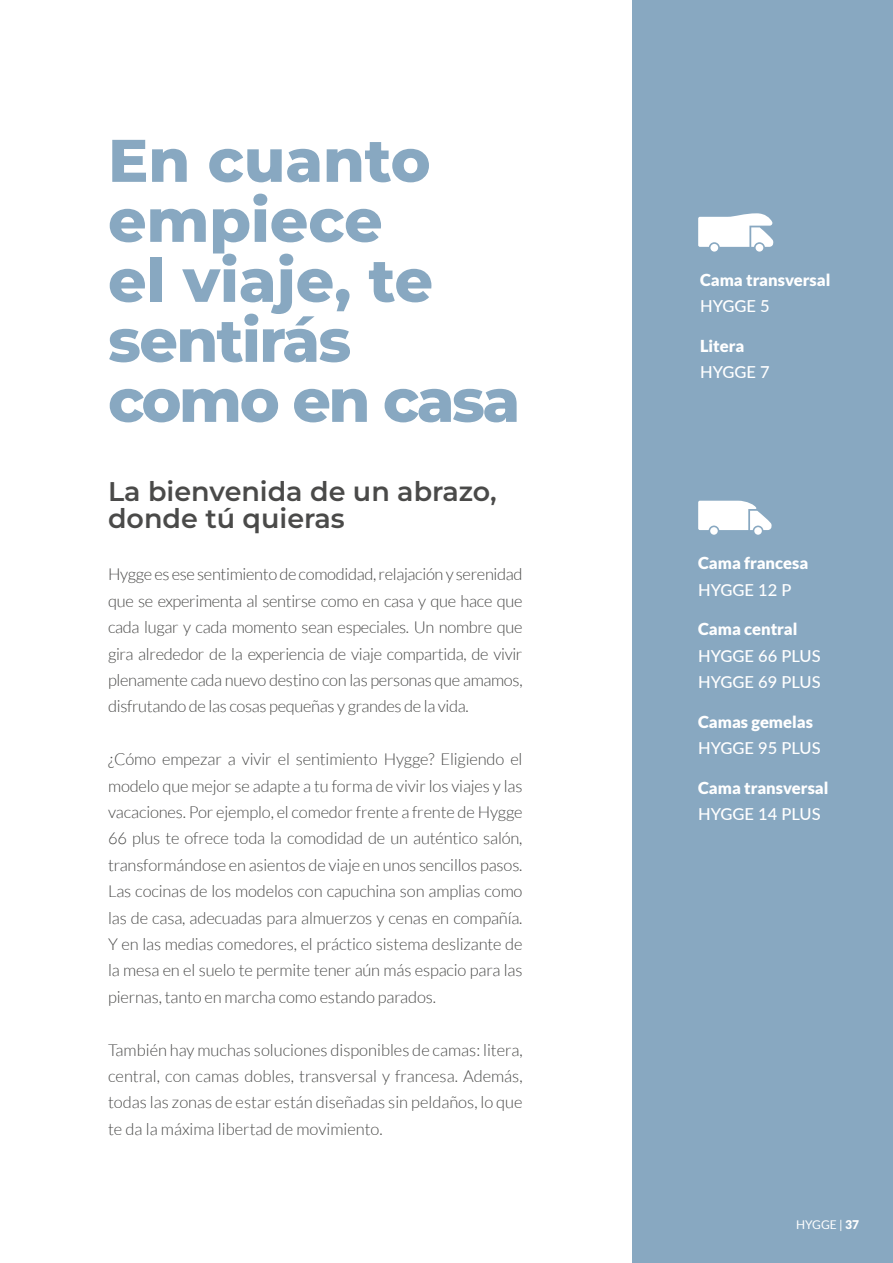
<style>
.page{position:relative;width:893px;height:1263px;background:#fff}
.page>*{position:absolute;margin:0;border:0;box-sizing:border-box;transform-origin:0 0}
.t1{font:800 60px/60px "Montserrat";letter-spacing:-.01em;color:#88a8c1}
.t2{font:600 27px/26.4px "Montserrat";color:#4a4a49}
.t3{font:300 16.5px/26.4px "Lato";letter-spacing:-.01em;color:#4a4a49;text-align:justify}
.t4{font:900 16.5px "Lato";color:#fff}
.t5{font:500 16.5px/26.4px "Lato";color:#fff}
.t6{font:12px "Lato";color:#fff}
.s1{font-weight:900}
</style>
<div class="page">
<div style="left:632px;top:0;width:261px;height:1263px;background:#88a8c1"></div>
<svg style="left:698px;top:501px;width:74px;height:29px"></svg>
<div style="left:710px;top:527px;width:8px;height:8px;background:#fff;border-radius:50%"></div>
<div style="left:754px;top:527px;width:8px;height:8px;background:#fff;border-radius:50%"></div>
<div style="left:710px;top:244px;width:8px;height:8px;background:#fff;border-radius:50%"></div>
<div style="left:756px;top:244px;width:7px;height:8px;background:#fff;border-radius:50%"></div>
<svg style="left:698px;top:213px;width:76px;height:34px"></svg>
<h1 class="t1" style="left:108px;top:129px;width:414px">En cuanto empiece<br>el viaje, te sentirás como en casa</h1>
<h2 class="t2" style="left:108px;top:478px;width:390px">La bienvenida de un abrazo, donde tú quieras</h2>
<p class="t3" style="left:108px;top:561px;width:416px">Hygge es ese sentimiento de comodidad, relajación y serenidad que se experimenta al sentirse como en casa y que hace que cada lugar y cada momento sean especiales. Un nombre que gira alrededor de la experiencia de viaje compartida, de vivir plenamente cada nuevo destino con las personas que amamos, disfrutando de las cosas pequeñas y grandes de la vida.</p>
<p class="t3" style="left:108px;top:746px;width:416px">¿Cómo empezar a vivir el sentimiento Hygge? Eligiendo el modelo que mejor se adapte a tu forma de vivir los viajes y las vacaciones. Por ejemplo, el comedor frente a frente de Hygge 66 plus te ofrece toda la comodidad de un auténtico salón, transformándose en asientos de viaje en unos sencillos pasos.<br>Las cocinas de los modelos con capuchina son amplias como las de casa, adecuadas para almuerzos y cenas en compañía.<br>Y en las medias comedores, el práctico sistema deslizante de la mesa en el suelo te permite tener aún más espacio para las piernas, tanto en marcha como estando parados.</p>
<p class="t3" style="left:108px;top:1036px;width:416px">También hay muchas soluciones disponibles de camas: litera, central, con camas dobles, transversal y francesa. Además, todas las zonas de estar están diseñadas sin peldaños, lo que te da la máxima libertad de movimiento.</p>
<p class="t4" style="left:700px;top:270px;width:132px">Cama transversal</p>
<p class="t5" style="left:700px;top:292px;width:71px">HYGGE 5</p>
<p class="t4" style="left:700px;top:336px;width:46px">Litera</p>
<p class="t5" style="left:700px;top:358px;width:71px">HYGGE 7</p>
<p class="t4" style="left:698px;top:554px;width:112px">Cama francesa</p>
<p class="t5" style="left:698px;top:576px;width:95px">HYGGE 12 P</p>
<p class="t4" style="left:698px;top:620px;width:101px">Cama central</p>
<p class="t5" style="left:698px;top:642px;width:124px">HYGGE 66 PLUS<br>HYGGE 69 PLUS</p>
<p class="t4" style="left:698px;top:712px;width:116px">Camas gemelas</p>
<p class="t5" style="left:698px;top:734px;width:124px">HYGGE 95 PLUS</p>
<p class="t4" style="left:698px;top:778px;width:132px">Cama transversal</p>
<p class="t5" style="left:698px;top:800px;width:124px">HYGGE 14 PLUS</p>
<p class="t6" style="left:796px;top:1218px;width:64px">HYGGE | <span class="s1">37</span></p>
</div>
